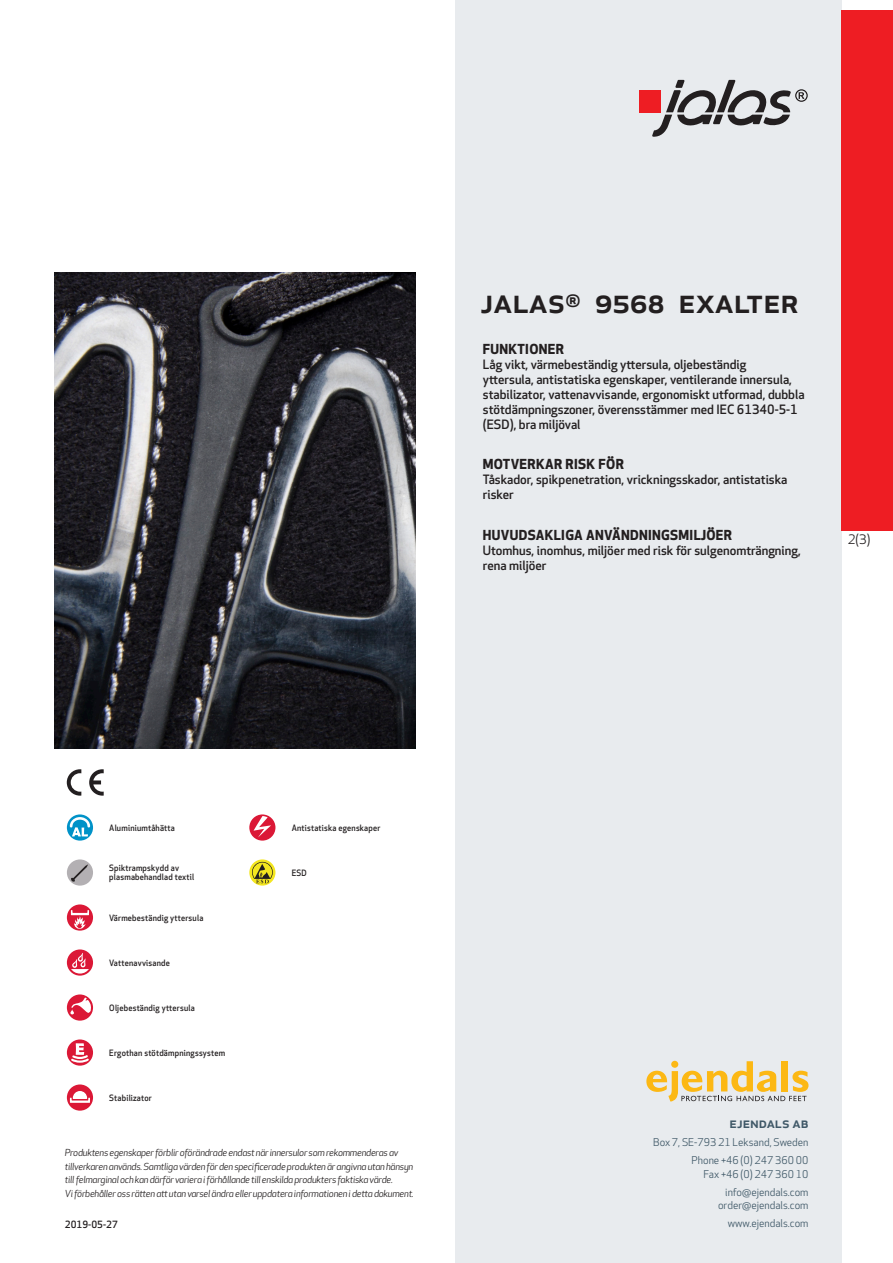
<style>
.page{position:relative;width:893px;height:1263px;background:#fff}
.page>*{position:absolute;margin:0;border:0;box-sizing:border-box;transform-origin:0 0}
.prodname{font:500 34.5px "Apex New";color:#231f20}
.t1{font:500 15px "Apex New";color:#405968}
.Funktion_body{font:700 13.5px "Apex New";letter-spacing:.025em;color:#231f20}
.t2{font:12.75px "Apex New";color:#231f20}
.Funktion_body-2{font:500 12.6px/15px "Apex New";color:#231f20}
.t3{font:10.5px/18px "Apex New";color:#405968;text-align:right}
.Sidfot_datum{font:500 9.75px "Apex New";color:#231f20}
.t4{font:italic 9.45px/13.5px "Apex New";letter-spacing:-.025em;color:#231f20}
.Artikel{font:500 8.55px/9px "Apex New";letter-spacing:.025em;color:#231f20;scale:.95 1}
</style>
<div class="page">
<div style="left:455px;top:0;width:387px;height:1263px;background:#e8ebee"></div>
<svg style="left:646px;top:1061px;width:162px;height:40px"></svg>
<div style="left:842px;top:11px;width:51px;height:520px;background:#ee1d23"></div>
<div style="left:639px;top:90px;width:22px;height:22px;background:#ee1d23"></div>
<svg style="left:652px;top:80px;width:156px;height:57px"></svg>
<svg style="left:67px;top:814px;width:26px;height:27px"></svg>
<svg style="left:70px;top:817px;width:20px;height:19px"></svg>
<div style="left:67px;top:859px;width:26px;height:27px;background:#b3b0b3;border-radius:50%"></div>
<svg style="left:71px;top:864px;width:17px;height:18px"></svg>
<svg style="left:67px;top:904px;width:26px;height:27px"></svg>
<svg style="left:71px;top:910px;width:18px;height:19px"></svg>
<svg style="left:67px;top:949px;width:26px;height:27px"></svg>
<svg style="left:71px;top:953px;width:18px;height:20px"></svg>
<svg style="left:67px;top:994px;width:26px;height:27px"></svg>
<svg style="left:70px;top:997px;width:21px;height:17px"></svg>
<svg style="left:67px;top:1039px;width:26px;height:27px"></svg>
<svg style="left:69px;top:1043px;width:22px;height:21px"></svg>
<div style="left:67px;top:1084px;width:26px;height:27px;background:#db1836;border-radius:50%"></div>
<svg style="left:70px;top:1091px;width:20px;height:12px"></svg>
<svg style="left:249px;top:814px;width:26px;height:27px"></svg>
<svg style="left:254px;top:816px;width:17px;height:21px"></svg>
<svg style="left:249px;top:859px;width:26px;height:26px"></svg>
<svg style="left:252px;top:862px;width:21px;height:21px"></svg>
<svg style="left:89px;top:769px;width:15px;height:27px"></svg>
<svg style="left:67px;top:769px;width:14px;height:27px"></svg>
<img style="left:54px;top:272px;width:361px;height:476px">
<p class="prodname" style="left:480px;top:277px;width:320px">JALAS<sup>®</sup> 9568 Exalter</p>
<p class="Funktion_body" style="left:483px;top:339px;width:83px">FUNKTIONER</p>
<p class="Funktion_body-2" style="left:483px;top:356px;width:323px">Låg vikt, värmebeständig yttersula, oljebeständig<br>yttersula, antistatiska egenskaper, ventilerande innersula, stabilizator, vattenavvisande, ergonomiskt utformad, dubbla stötdämpningszoner, överensstämmer med IEC 61340-5-1 (ESD), bra miljöval</p>
<p class="Funktion_body" style="left:483px;top:455px;width:142px">MOTVERKAR RISK FÖR</p>
<p class="Funktion_body-2" style="left:483px;top:472px;width:306px">Tåskador, spikpenetration, vrickningsskador, antistatiska risker</p>
<p class="Funktion_body" style="left:483px;top:525px;width:251px">HUVUDSAKLIGA ANVÄNDNINGSMILJÖER</p>
<p class="Funktion_body-2" style="left:483px;top:543px;width:319px">Utomhus, inomhus, miljöer med risk för sulgenomträngning, rena miljöer</p>
<p class="t2" style="left:848px;top:531px;width:24px">2(3)</p>
<p class="Artikel" style="left:109px;top:823px;width:71px">Aluminiumtåhätta</p>
<p class="Artikel" style="left:109px;top:864px;width:91px">Spiktrampskydd av plasmabehandlad textil</p>
<p class="Artikel" style="left:109px;top:913px;width:100px">Värmebeständig yttersula</p>
<p class="Artikel" style="left:109px;top:958px;width:65px">Vattenavvisande</p>
<p class="Artikel" style="left:109px;top:1003px;width:92px">Oljebeständig yttersula</p>
<p class="Artikel" style="left:109px;top:1048px;width:124px">Ergothan stötdämpningssystem</p>
<p class="Artikel" style="left:109px;top:1093px;width:46px">Stabilizator</p>
<p class="Artikel" style="left:292px;top:823px;width:95px">Antistatiska egenskaper</p>
<p class="Artikel" style="left:292px;top:868px;width:17px">ESD</p>
<p class="t4" style="left:65px;top:1146px;width:350px">Produktens egenskaper förblir oförändrade endast när innersulor som rekommenderas av tillverkaren används. Samtliga värden för den specificerade produkten är angivna utan hänsyn till felmarginal och kan därför variera i förhållande till enskilda produkters faktiska värde.<br>Vi förbehåller oss rätten att utan varsel ändra eller uppdatera informationen i detta dokument.</p>
<p class="Sidfot_datum" style="left:65px;top:1218px;width:54px">2019-05-27</p>
<p class="t1" style="left:729px;top:1113px;width:80px">ejendals ab</p>
<p class="t3" style="left:653px;top:1133px;width:157px">Box 7, SE-793 21 Leksand, Sweden<br>Phone +46 (0) 247 360 00</p>
<p class="t3" style="left:703px;top:1165px;width:107px">Fax +46 (0) 247 360 10 info@ejendals.com</p>
<p class="t3" style="left:718px;top:1196px;width:92px">order@ejendals.com</p>
<p class="t3" style="left:728px;top:1215px;width:82px">www.ejendals.com</p>
</div>
